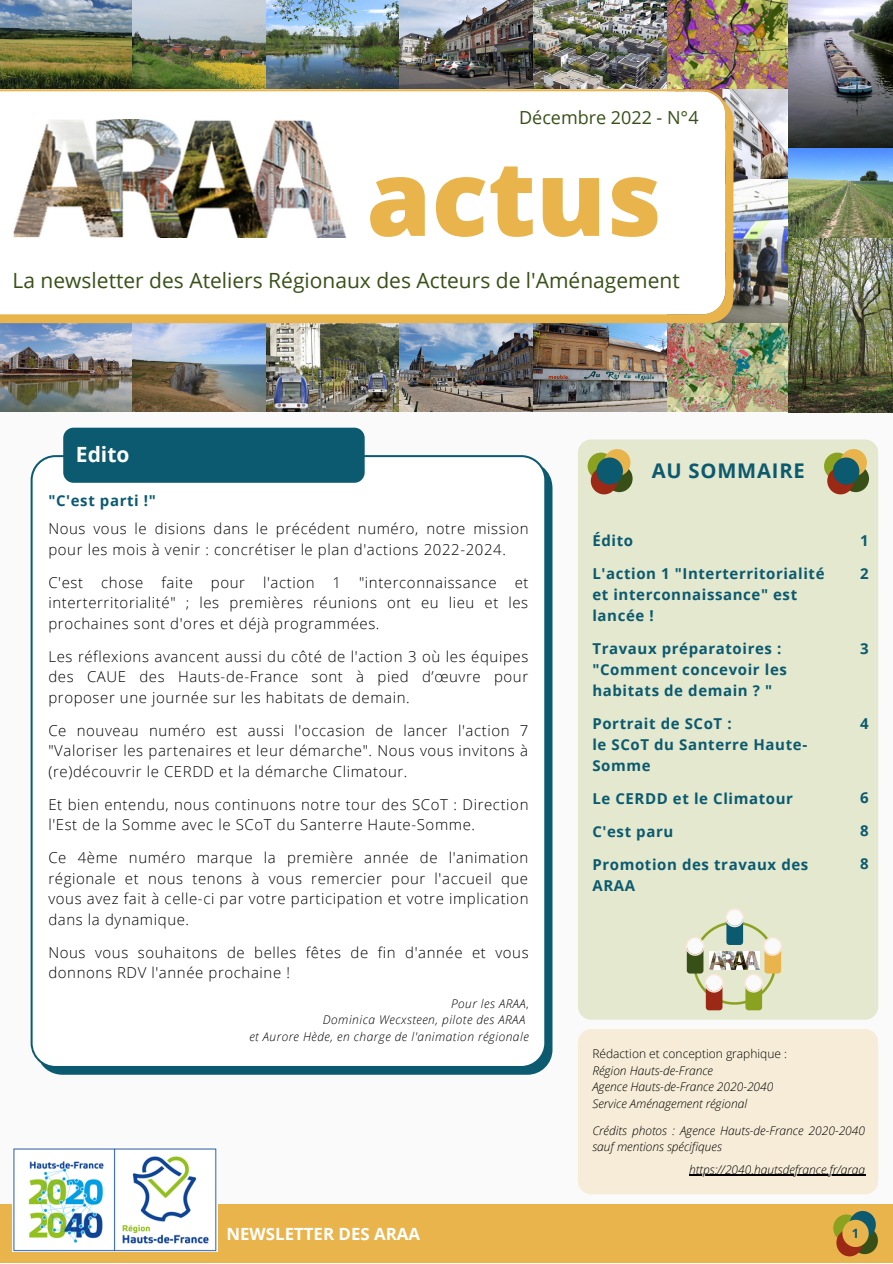
<style>
.page{position:relative;width:893px;height:1264px;background:#fff}
.page>*{position:absolute;margin:0;border:0;box-sizing:border-box;transform-origin:0 0}
.t1{font:800 104.4px "Open Sans";color:#e9b44c}
.t2{font:21px "Open Sans";color:#385017}
.t3{font:700 21px "Open Sans";color:#fff}
.t4{font:700 20.25px "Open Sans";letter-spacing:.04em;color:#0b5a6f}
.t5{font:18px "Open Sans";color:#385017}
.t6{font:700 16.8px "Open Sans";color:#fff}
.t7{font:300 15px/20.5px "Open Sans";letter-spacing:.04em;color:#000;text-align:justify}
.t8{font:700 15px/33px "Open Sans";letter-spacing:.04em;color:#0b5a6f}
.t9{font:700 12.75px "Open Sans";color:#0b5a6f}
.t10{font:italic 300 12px/16.5px "Open Sans";color:#000}
.t11{font:italic 300 12px/16.5px "Open Sans";letter-spacing:.04em;color:#000;text-align:right}
.t12{font:300 12px "Open Sans";color:#000}
.s1{font-style:normal}
</style>
<div class="page">
<div style="left:0;top:0;width:892px;height:1262px;background:#fafafa"></div>
<div style="left:0;top:1203px;width:892px;height:59px;background:#e9b44c"></div>
<img style="left:0;top:0;width:788px;height:89px">
<img style="left:0;top:323px;width:788px;height:88px">
<img style="left:733px;top:89px;width:55px;height:233px">
<img style="left:788px;top:237px;width:104px;height:175px">
<svg style="left:0;top:89px;width:733px;height:234px"></svg>
<img style="left:788px;top:0;width:104px;height:149px">
<img style="left:788px;top:149px;width:104px;height:88px">
<img style="left:12px;top:120px;width:334px;height:118px">
<div style="left:578px;top:439px;width:300px;height:580px;background:#e3e8ce;border-radius:13px"></div>
<svg style="left:31px;top:455px;width:521px;height:619px"></svg>
<div style="left:63px;top:427px;width:301px;height:56px;background:#0b5a6f;border-radius:10px"></div>
<div style="left:824px;top:452px;width:26px;height:27px;background:#8ba120;border-radius:50%"></div>
<div style="left:842px;top:465px;width:26px;height:27px;background:#385017;border-radius:50%"></div>
<div style="left:827px;top:467px;width:26px;height:27px;background:#9b2915;border-radius:50%"></div>
<div style="left:840px;top:449px;width:26px;height:27px;background:#e9b44c;border-radius:50%"></div>
<div style="left:832px;top:457px;width:27px;height:27px;background:#0b5a6f;border-radius:50%"></div>
<div style="left:578px;top:1029px;width:300px;height:165px;background:#f6ecd7;border-radius:13px"></div>
<div style="left:745px;top:983px;width:17px;height:27px;background:#8ba120;border-radius:3px"></div>
<div style="left:705px;top:983px;width:17px;height:27px;background:#9b2915;border-radius:3px"></div>
<svg style="left:685px;top:908px;width:97px;height:96px"></svg>
<div style="left:764px;top:938px;width:16px;height:16px;background:#fafafa;border-radius:50%"></div>
<img style="left:709px;top:951px;width:50px;height:18px">
<img style="left:12px;top:1148px;width:205px;height:103px">
<hr style="left:689px;top:1174px;width:176px;height:1px;background:#000">
<div style="left:833px;top:1214px;width:26px;height:27px;background:#8ba120;border-radius:50%"></div>
<svg style="left:851px;top:1226px;width:26px;height:28px"></svg>
<div style="left:836px;top:1229px;width:26px;height:27px;background:#9b2915;border-radius:50%"></div>
<svg style="left:849px;top:1210px;width:26px;height:28px"></svg>
<div style="left:842px;top:1219px;width:26px;height:27px;background:#e9b44c;border-radius:50%"></div>
<div style="left:587px;top:452px;width:27px;height:27px;background:#8ba120;border-radius:50%"></div>
<div style="left:606px;top:465px;width:26px;height:27px;background:#385017;border-radius:50%"></div>
<div style="left:590px;top:467px;width:27px;height:27px;background:#9b2915;border-radius:50%"></div>
<div style="left:604px;top:449px;width:26px;height:27px;background:#e9b44c;border-radius:50%"></div>
<div style="left:596px;top:457px;width:27px;height:27px;background:#0b5a6f;border-radius:50%"></div>
<p class="t5" style="left:519px;top:105px;width:181px">Décembre 2022 - N°4</p>
<h1 class="t1" style="left:366px;top:124px;width:297px">actus</h1>
<h2 class="t2" style="left:13px;top:265px;width:668px">La newsletter des Ateliers Régionaux des Acteurs de l'Aménagement</h2>
<h2 class="t3" style="left:76px;top:439px;width:55px">Edito</h2>
<p class="t8" style="left:48px;top:483px;width:109px">"C'est parti !"</p>
<p class="t7" style="left:48px;top:518px;width:481px">Nous vous le disions dans le précédent numéro, notre mission pour les mois à venir : concrétiser le plan d'actions 2022-2024.</p>
<p class="t7" style="left:48px;top:572px;width:481px">C'est chose faite pour l'action 1 "interconnaissance et interterritorialité" ; les premières réunions ont eu lieu et les prochaines sont d'ores et déjà programmées.</p>
<p class="t7" style="left:48px;top:646px;width:481px">Les réflexions avancent aussi du côté de l'action 3 où les équipes des CAUE des Hauts-de-France sont à pied d’œuvre pour proposer une journée sur les habitats de demain.</p>
<p class="t7" style="left:48px;top:719px;width:481px">Ce nouveau numéro est aussi l'occasion de lancer l'action 7 "Valoriser les partenaires et leur démarche". Nous vous invitons à (re)découvrir le CERDD et la démarche Climatour.</p>
<p class="t7" style="left:48px;top:793px;width:481px">Et bien entendu, nous continuons notre tour des SCoT : Direction l'Est de la Somme avec le SCoT du Santerre Haute-Somme.</p>
<p class="t7" style="left:48px;top:847px;width:481px">Ce 4ème numéro marque la première année de l'animation régionale et nous tenons à vous remercier pour l'accueil que vous avez fait à celle-ci par votre participation et votre implication dans la dynamique.</p>
<p class="t7" style="left:48px;top:941px;width:481px">Nous vous souhaitons de belles fêtes de fin d'année et vous donnons RDV l'année prochaine !</p>
<p class="t11" style="left:249px;top:994px;width:281px">Pour les ARAA<span class="s1">,<br></span>Dominica Wecxsteen, pilote des ARAA<br>et Aurore Hède, en charge de l'animation régionale</p>
<h3 class="t4" style="left:651px;top:456px;width:155px">AU SOMMAIRE</h3>
<p class="t8" style="left:592px;top:523px;width:234px">Édito<br>L'action 1 "Interterritorialité</p>
<p class="t8" style="left:592px;top:583px;width:206px;line-height:21px">et interconnaissance" est lancée !</p>
<p class="t8" style="left:592px;top:637px;width:196px;line-height:21px">Travaux préparatoires : "Comment concevoir les habitats de demain ? "</p>
<p class="t8" style="left:592px;top:712px;width:216px;line-height:21px">Portrait de SCoT :<br>le SCoT du Santerre Haute-<br>Somme</p>
<p class="t8" style="left:592px;top:781px;width:217px">Le CERDD et le Climatour<br>C'est paru<br>Promotion des travaux des</p>
<p class="t8" style="left:592px;top:868px;width:44px">ARAA</p>
<p class="t8" style="left:860px;top:523px;width:10px">1<br>2</p>
<p class="t8" style="left:860px;top:631px;width:10px">3</p>
<p class="t8" style="left:860px;top:706px;width:10px">4</p>
<p class="t8" style="left:860px;top:780px;width:10px;text-align:justify">6<br>8<br>8</p>
<p class="t6" style="left:226px;top:1221px;width:195px">NEWSLETTER DES ARAA</p>
<p class="t12" style="left:592px;top:1045px;width:196px">Rédaction et conception graphique :</p>
<p class="t10" style="left:592px;top:1061px;width:182px">Région Hauts-de-France<br>Agence Hauts-de-France 2020-2040<br>Service Aménagement régional</p>
<p class="t10" style="left:592px;top:1121px;width:274px">Crédits photos : Agence Hauts-de-France 2020-2040 sauf mentions spécifiques</p>
<p class="t10" style="left:689px;top:1160px;width:177px">https://2040.hautsdefrance.fr/araa</p>
<p class="t9" style="left:851px;top:1224px;width:9px">1</p>
</div>
